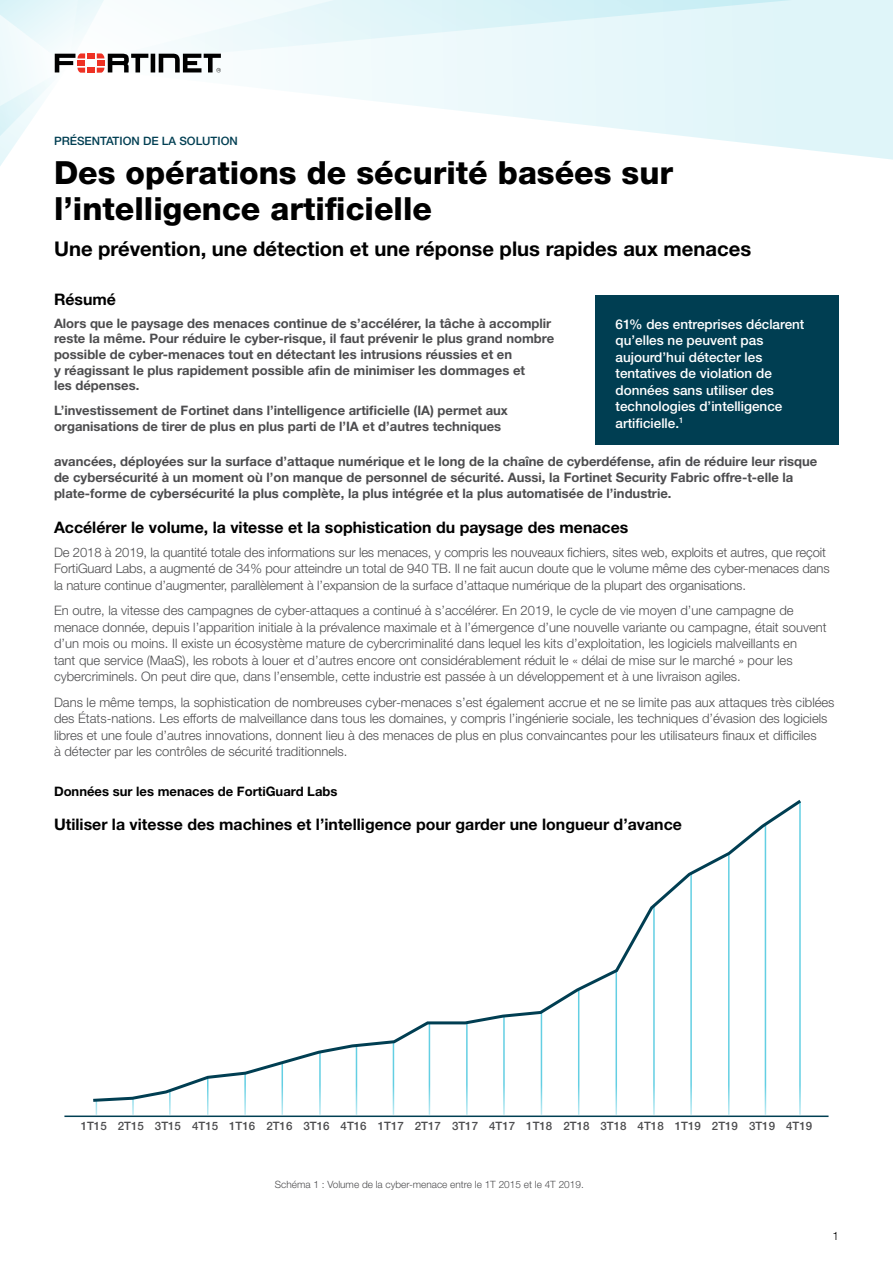
<style>
.page{position:relative;width:893px;height:1263px;background:#fff}
.page>*{position:absolute;margin:0;border:0;box-sizing:border-box;transform-origin:0 0}
.Main_Title{font:800 31.95px/36px "Helvetica Neue LT Pro";color:#000}
.Main_Subtitle{font:700 20.25px "Helvetica Neue LT Pro";color:#000}
.Body_Copy_SUBHEAD__B{font:700 15.9px "Helvetica Neue LT Pro";color:#000}
.Sidebar_headline__Wh{font:500 13.5px/16.5px "Helvetica Neue LT Pro";color:#fff}
.Body_Copy{font:300 13.05px/16.5px "Helvetica Neue LT Pro";color:#4d4d4f}
.Body_Copy-2{font:700 13.05px/15.6px "Helvetica Neue LT Pro";color:#4d4d4f}
.Body_Copy_Sub-SUBHEA{font:700 13.05px "Helvetica Neue LT Pro";color:#000}
.Body_Copy-3{font:500 11.55px "Helvetica Neue LT Pro";color:#4d4d4f}
.Page_Header{font:500 11.55px "Helvetica Neue LT Pro";color:#003e52}
.t1{font:300 11.55px "Helvetica Neue LT Pro";color:#000}
.Body_Copy-4{font:300 10.05px "Helvetica Neue LT Pro";color:#4d4d4f}
</style>
<div class="page">
<svg style="left:303px;top:67px;width:590px;height:93px"></svg>
<svg style="left:221px;top:0;width:672px;height:67px;background:#e3f6f9"></svg>
<svg style="left:0;top:0;width:221px;height:166px"></svg>
<div style="left:595px;top:295px;width:244px;height:150px;background:#003e52"></div>
<hr style="left:236px;top:31px;width:1px;height:64px;background:#000">
<div style="left:256px;top:43px;width:125px;height:39px;background:#f3fbfd"></div>
<svg style="left:96px;top:1103px;width:1px;height:12px"></svg>
<hr style="left:244px;top:1073px;width:2px;height:42px;background:#63cfe3">
<hr style="left:169px;top:1091px;width:2px;height:24px;background:#63cfe3">
<hr style="left:319px;top:1053px;width:2px;height:62px;background:#63cfe3">
<svg style="left:132px;top:1103px;width:2px;height:12px"></svg>
<hr style="left:282px;top:1063px;width:1px;height:52px;background:#63cfe3">
<hr style="left:207px;top:1078px;width:1px;height:37px;background:#63cfe3">
<hr style="left:356px;top:1045px;width:1px;height:70px;background:#63cfe3">
<hr style="left:393px;top:1043px;width:1px;height:72px;background:#63cfe3">
<hr style="left:429px;top:1024px;width:1px;height:91px;background:#63cfe3">
<hr style="left:466px;top:1024px;width:2px;height:91px;background:#63cfe3">
<hr style="left:503px;top:1017px;width:2px;height:98px;background:#63cfe3">
<hr style="left:541px;top:1012px;width:1px;height:103px;background:#63cfe3">
<hr style="left:578px;top:990px;width:1px;height:125px;background:#63cfe3">
<hr style="left:615px;top:972px;width:2px;height:143px;background:#63cfe3">
<hr style="left:653px;top:905px;width:2px;height:210px;background:#63cfe3">
<hr style="left:690px;top:874px;width:2px;height:241px;background:#63cfe3">
<hr style="left:728px;top:854px;width:1px;height:261px;background:#63cfe3">
<hr style="left:765px;top:825px;width:1px;height:290px;background:#63cfe3">
<hr style="left:799px;top:802px;width:2px;height:313px;background:#63cfe3">
<hr style="left:64px;top:1115px;width:764px;height:2px;background:#003e52">
<svg style="left:93px;top:800px;width:708px;height:303px"></svg>
<p class="Page_Header" style="left:54px;top:134px;width:185px">PRÉSENTATION DE LA SOLUTION</p>
<p class="Main_Title" style="left:54px;top:155px;width:621px">Des opérations de sécurité basées sur l’intelligence artificielle</p>
<p class="Main_Subtitle" style="left:54px;top:236px;width:699px">Une prévention, une détection et une réponse plus rapides aux menaces</p>
<p class="Body_Copy_SUBHEAD__B" style="left:54px;top:290px;width:64px">Résumé</p>
<p class="Body_Copy-2" style="left:54px;top:315px;width:502px">Alors que le paysage des menaces continue de s’accélérer, la tâche à accomplir reste la même. Pour réduire le cyber-risque, il faut prévenir le plus grand nombre possible de cyber-menaces tout en détectant les intrusions réussies et en<br>y réagissant le plus rapidement possible afin de minimiser les dommages et<br>les dépenses.</p>
<p class="Body_Copy-2" style="left:54px;top:402px;width:455px">L’investissement de Fortinet dans l’intelligence artificielle (IA) permet aux organisations de tirer de plus en plus parti de l’IA et d’autres techniques</p>
<p class="Sidebar_headline__Wh" style="left:615px;top:316px;width:190px">61% des entreprises déclarent qu’elles ne peuvent pas aujourd’hui détecter les tentatives de violation de données sans utiliser des technologies d’intelligence artificielle.<sup>1</sup></p>
<p class="Body_Copy-2" style="left:54px;top:453px;width:765px">avancées, déployées sur la surface d’attaque numérique et le long de la chaîne de cyberdéfense, afin de réduire leur risque de cybersécurité à un moment où l’on manque de personnel de sécurité. Aussi, la Fortinet Security Fabric offre-t-elle la plate‑forme de cybersécurité la plus complète, la plus intégrée et la plus automatisée de l’industrie.</p>
<p class="Body_Copy_SUBHEAD__B" style="left:54px;top:518px;width:576px">Accélérer le volume, la vitesse et la sophistication du paysage des menaces</p>
<p class="Body_Copy" style="left:54px;top:544px;width:777px">De 2018 à 2019, la quantité totale des informations sur les menaces, y compris les nouveaux fichiers, sites web, exploits et autres, que reçoit<br>FortiGuard Labs, a augmenté de 34% pour atteindre un total de 940 TB. Il ne fait aucun doute que le volume même des cyber-menaces dans la nature continue d’augmenter, parallèlement à l’expansion de la surface d’attaque numérique de la plupart des organisations.</p>
<p class="Body_Copy" style="left:54px;top:602px;width:774px">En outre, la vitesse des campagnes de cyber-attaques a continué à s’accélérer. En 2019, le cycle de vie moyen d’une campagne de menace donnée, depuis l’apparition initiale à la prévalence maximale et à l’émergence d’une nouvelle variante ou campagne, était souvent d’un mois ou moins. Il existe un écosystème mature de cybercriminalité dans lequel les kits d’exploitation, les logiciels malveillants en<br>tant que service (MaaS), les robots à louer et d’autres encore ont considérablement réduit le « délai de mise sur le marché » pour les cybercriminels. On peut dire que, dans l’ensemble, cette industrie est passée à un développement et à une livraison agiles.</p>
<p class="Body_Copy" style="left:54px;top:693px;width:782px">Dans le même temps, la sophistication de nombreuses cyber-menaces s’est également accrue et ne se limite pas aux attaques très ciblées des États-nations. Les efforts de malveillance dans tous les domaines, y compris l’ingénierie sociale, les techniques d’évasion des logiciels libres et une foule d’autres innovations, donnent lieu à des menaces de plus en plus convaincantes pour les utilisateurs finaux et difficiles<br>à détecter par les contrôles de sécurité traditionnels.</p>
<p class="Body_Copy_Sub-SUBHEA" style="left:54px;top:783px;width:285px">Données sur les menaces de FortiGuard Labs</p>
<p class="Body_Copy_SUBHEAD__B" style="left:54px;top:814px;width:629px">Utiliser la vitesse des machines et l’intelligence pour garder une longueur d’avance</p>
<p class="Body_Copy-3" style="left:81px;top:1119px;width:28px">1T15</p>
<p class="Body_Copy-3" style="left:118px;top:1119px;width:28px">2T15</p>
<p class="Body_Copy-3" style="left:155px;top:1119px;width:28px">3T15</p>
<p class="Body_Copy-3" style="left:192px;top:1119px;width:28px">4T15</p>
<p class="Body_Copy-3" style="left:229px;top:1119px;width:28px">1T16</p>
<p class="Body_Copy-3" style="left:266px;top:1119px;width:28px">2T16</p>
<p class="Body_Copy-3" style="left:303px;top:1119px;width:28px">3T16</p>
<p class="Body_Copy-3" style="left:341px;top:1119px;width:28px">4T16</p>
<p class="Body_Copy-3" style="left:378px;top:1119px;width:28px">1T17</p>
<p class="Body_Copy-3" style="left:415px;top:1119px;width:28px">2T17</p>
<p class="Body_Copy-3" style="left:452px;top:1119px;width:28px">3T17</p>
<p class="Body_Copy-3" style="left:489px;top:1119px;width:28px">4T17</p>
<p class="Body_Copy-3" style="left:526px;top:1119px;width:28px">1T18</p>
<p class="Body_Copy-3" style="left:563px;top:1119px;width:28px">2T18</p>
<p class="Body_Copy-3" style="left:600px;top:1119px;width:28px">3T18</p>
<p class="Body_Copy-3" style="left:638px;top:1119px;width:28px">4T18</p>
<p class="Body_Copy-3" style="left:675px;top:1119px;width:28px">1T19</p>
<p class="Body_Copy-3" style="left:712px;top:1119px;width:28px">2T19</p>
<p class="Body_Copy-3" style="left:749px;top:1119px;width:28px">3T19</p>
<p class="Body_Copy-3" style="left:786px;top:1119px;width:28px">4T19</p>
<p class="Body_Copy-4" style="left:275px;top:1178px;width:310px">Schéma 1 : Volume de la cyber-menace entre le 1T 2015 et le 4T 2019.</p>
<p class="t1" style="left:832px;top:1229px;width:8px">1</p>
</div>
